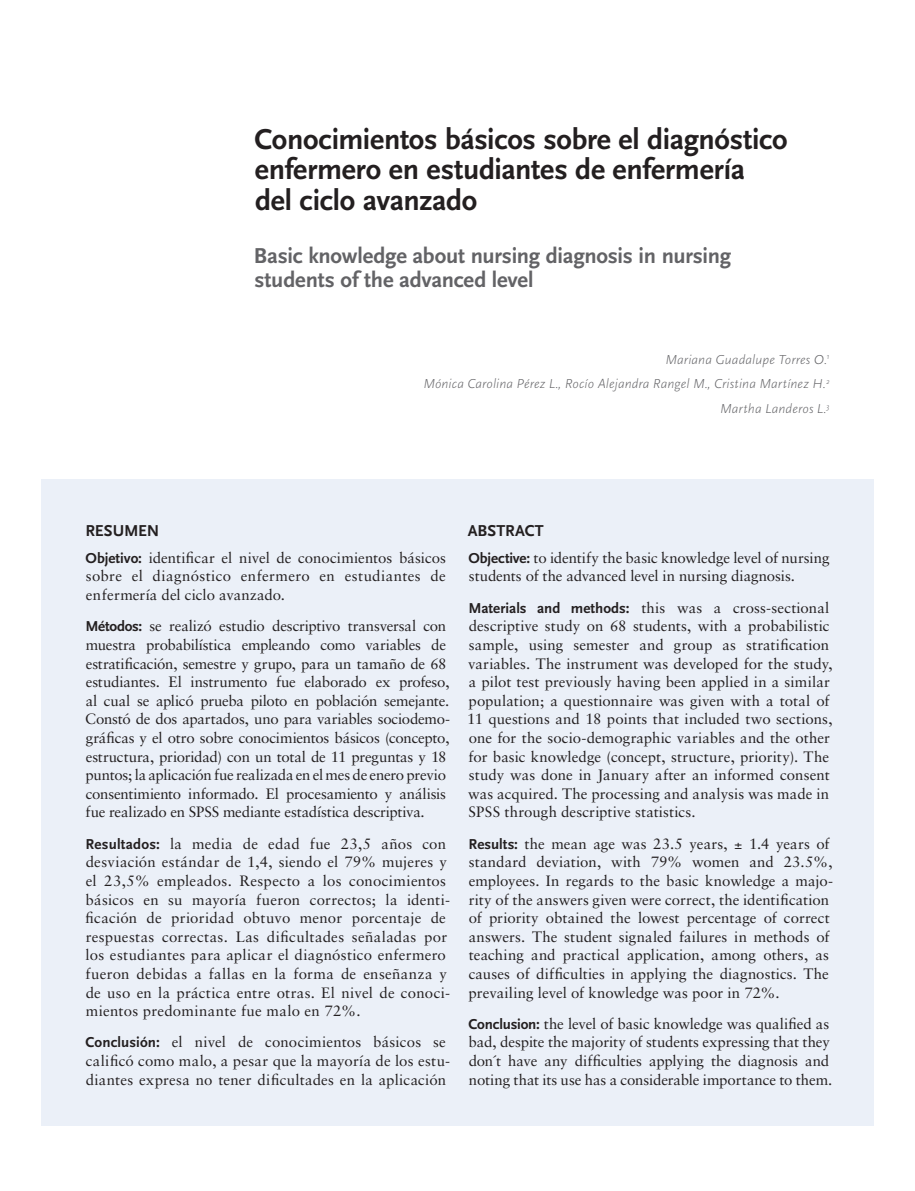
<style>
.page{position:relative;width:915px;height:1191px;background:#fff}
.page>*{position:absolute;margin:0;border:0;box-sizing:border-box;transform-origin:0 0}
.titulo_principal{font:30px/30px "Scala Sans Bold LF";letter-spacing:-.01em;color:#231f20}
.titulo_ingles{font:22.5px/24px "Scala Sans Bold LF";letter-spacing:-.01em;color:#636366}
.subtitulos{font:16.5px "Scala Sans Bold LF";letter-spacing:-.005em;color:#231f20}
.resumen{font:15px/18.6px "Sabon LT Std";color:#231f20}
.resumen-2{font:15px/18.6px "Sabon LT Std";letter-spacing:.02em;color:#231f20}
.autor_y_cita_editori{font:italic 300 13.5px "Scala Sans";letter-spacing:.005em;color:#636366}
.s1{font-family:"Scala Sans Bold LF"}
</style>
<div class="page">
<div style="left:41px;top:480px;width:832px;height:645px;background:#ebf0f8"></div>
<p class="titulo_principal" style="left:254px;top:125px;width:534px">Conocimientos básicos sobre el diagnóstico enfermero en estudiantes de enfermería del ciclo avanzado</p>
<p class="titulo_ingles" style="left:254px;top:244px;width:478px">Basic knowledge about nursing diagnosis in nursing students of the advanced level</p>
<p class="autor_y_cita_editori" style="left:665px;top:352px;width:165px">Mariana Guadalupe Torres O.<sup>1</sup></p>
<p class="autor_y_cita_editori" style="left:423px;top:377px;width:407px">Mónica Carolina Pérez L., Rocío Alejandra Rangel M., Cristina Martínez H.<sup>2</sup></p>
<p class="autor_y_cita_editori" style="left:719px;top:401px;width:111px">Martha Landeros L.<sup>3</sup></p>
<p class="subtitulos" style="left:85px;top:521px;width:76px">RESUMEN</p>
<p class="resumen" style="left:85px;top:548px;width:362px;text-align:justify"><span class="s1">Objetivo:</span> identificar el nivel de conocimientos básicos sobre el diagnóstico enfermero en estudiantes de enfermería del ciclo avanzado.</p>
<p class="resumen" style="left:85px;top:617px;width:366px"><span class="s1">Métodos:</span> se realizó estudio descriptivo transversal con muestra probabilística empleando como variables de estratificación, semestre y grupo, para un tamaño de 68 estudiantes. El instrumento fue elaborado ex profeso, al cual se aplicó prueba piloto en población semejante.<br>Constó de dos apartados, uno para variables sociodemo&shy;gráficas y el otro sobre conocimientos básicos (concepto, estructura, prioridad) con un total de 11 preguntas y 18 puntos; la aplicación fue realizada en el mes de enero previo consentimiento informado. El procesamiento y análisis fue realizado en SPSS mediante estadística descriptiva.</p>
<p class="resumen-2" style="left:85px;top:834px;width:366px"><span class="s1">Resultados:</span> la media de edad fue 23,5 años con desviación estándar de 1,4, siendo el 79% mujeres y el 23,5% empleados. Respecto a los conocimientos básicos en su mayoría fueron correctos; la identi&shy;ficación de prioridad obtuvo menor porcentaje de respuestas correctas. Las dificultades señaladas por los estudiantes para aplicar el diagnóstico enfermero fueron debidas a fallas en la forma de enseñanza y de uso en la práctica entre otras. El nivel de conoci&shy;mientos predominante fue malo en 72%.</p>
<p class="resumen" style="left:85px;top:1032px;width:366px"><span class="s1">Conclusión:</span> el nivel de conocimientos básicos se calificó como malo, a pesar que la mayoría de los estu&shy;diantes expresa no tener dificultades en la aplicación</p>
<p class="subtitulos" style="left:468px;top:521px;width:77px">ABSTRACT</p>
<p class="resumen" style="left:468px;top:548px;width:362px"><span class="s1">Objective:</span> to identify the basic knowledge level of nursing students of the advanced level in nursing diagnosis.</p>
<p class="resumen" style="left:467px;top:598px;width:367px"><span class="s1">Materials and methods:</span> this was a cross-sectional descriptive study on 68 students, with a probabilistic sample, using semester and group as stratification variables. The instrument was developed for the study, a pilot test previously having been applied in a similar population; a questionnaire was given with a total of 11 questions and 18 points that included two sections, one for the socio-demographic variables and the other for basic knowledge (concept, structure, priority). The study was done in January after an informed consent was acquired. The processing and analysis was made in SPSS through descriptive statistics.</p>
<p class="resumen" style="left:468px;top:834px;width:366px"><span class="s1">Results:</span> the mean age was 23.5 years, ± 1.4 years of standard deviation, with 79% women and 23.5%, employees. In regards to the basic knowledge a majo&shy;rity of the answers given were correct, the identification of priority obtained the lowest percentage of correct answers. The student signaled failures in methods of teaching and practical application, among others, as causes of difficulties in applying the diagnostics. The prevailing level of knowledge was poor in 72%.</p>
<p class="resumen" style="left:468px;top:1014px;width:365px"><span class="s1">Conclusion:</span> the level of basic knowledge was qualified as bad, despite the majority of students expressing that they don´t have any difficulties applying the diagnosis and noting that its use has a considerable importance to them.</p>
</div>
